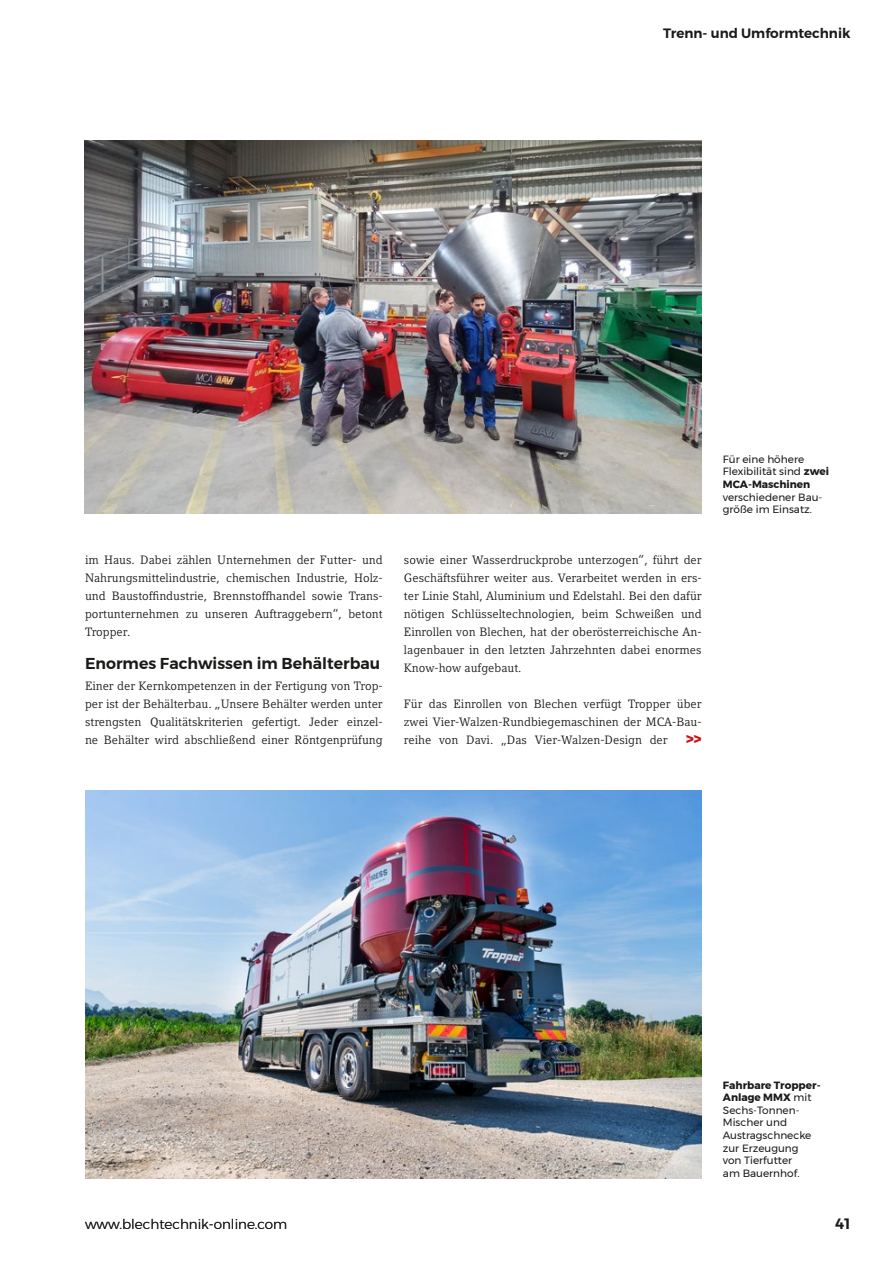
<style>
.page{position:relative;width:893px;height:1263px;background:#fff}
.page>*{position:absolute;margin:0;border:0;box-sizing:border-box;transform-origin:0 0}
.t1{font:600 15.75px "Montserrat";color:#1a1a18}
.t2{font:600 15px "Montserrat";color:#1a1a18}
.t3{font:900 15px "Montserrat";color:#cd1316}
.t4{font:300 13.5px "Montserrat";color:#1a1a18}
.t5{font:600 13.5px "Montserrat";color:#1a1a18}
.t6{font:12px/18px "Compatil Letter LT Pro";color:#1a1a18;text-align:justify}
.t7{font:10.5px/12.6px "Montserrat";color:#1a1a18}
.s1{font-weight:700}
</style>
<div class="page">
<img style="left:85px;top:791px;width:617px;height:387px">
<img style="left:85px;top:140px;width:617px;height:373px">
<p class="t5" style="left:663px;top:23px;width:189px">Trenn- und Umformtechnik</p>
<p class="t6" style="left:85px;top:551px;width:299px">im Haus. Dabei zählen Unternehmen der Futter- und Nahrungsmittelindustrie, chemischen Industrie, Holz&shy;und Baustoffindustrie, Brennstoffhandel sowie Trans&shy;portunternehmen zu unseren Auftraggebern“, betont Tropper.</p>
<h1 class="t1" style="left:85px;top:651px;width:297px">Enormes Fachwissen im Behälterbau</h1>
<p class="t6" style="left:85px;top:677px;width:299px">Einer der Kernkompetenzen in der Fertigung von Trop&shy;per ist der Behälterbau. „Unsere Behälter werden unter strengsten Qualitätskriterien gefertigt. Jeder einzel&shy;ne Behälter wird abschließend einer Röntgenprüfung</p>
<p class="t6" style="left:404px;top:551px;width:299px">sowie einer Wasserdruckprobe unterzogen“, führt der Geschäftsführer weiter aus. Verarbeitet werden in ers&shy;ter Linie Stahl, Aluminium und Edelstahl. Bei den dafür nötigen Schlüsseltechnologien, beim Schweißen und Einrollen von Blechen, hat der oberösterreichische An&shy;lagenbauer in den letzten Jahrzehnten dabei enormes Know-how aufgebaut.</p>
<p class="t6" style="left:404px;top:695px;width:299px">Für das Einrollen von Blechen verfügt Tropper über zwei Vier-Walzen-Rundbiegemaschinen der MCA-Bau&shy;reihe von Davi. „Das Vier-Walzen-Design der</p>
<p class="t3" style="left:686px;top:727px;width:17px">&gt;&gt;</p>
<p class="t7" style="left:723px;top:453px;width:108px">Für eine höhere<br>Flexibilität sind <span class="s1">zwei<br>MCA-Maschinen</span></p>
<p class="t7" style="left:723px;top:490px;width:101px">verschiedener Bau&shy;größe im Einsatz.</p>
<p class="t7" style="left:723px;top:1078px;width:99px"><span class="s1">Fahrbare Tropper-<br>Anlage MMX</span> mit<br>Sechs-Tonnen-<br>Mischer und<br>Austragschnecke zur Erzeugung<br>von Tierfutter<br>am Bauernhof.</p>
<p class="t4" style="left:85px;top:1214px;width:204px">www.blechtechnik-online.com</p>
<p class="t2" style="left:835px;top:1212px;width:16px">41</p>
</div>
